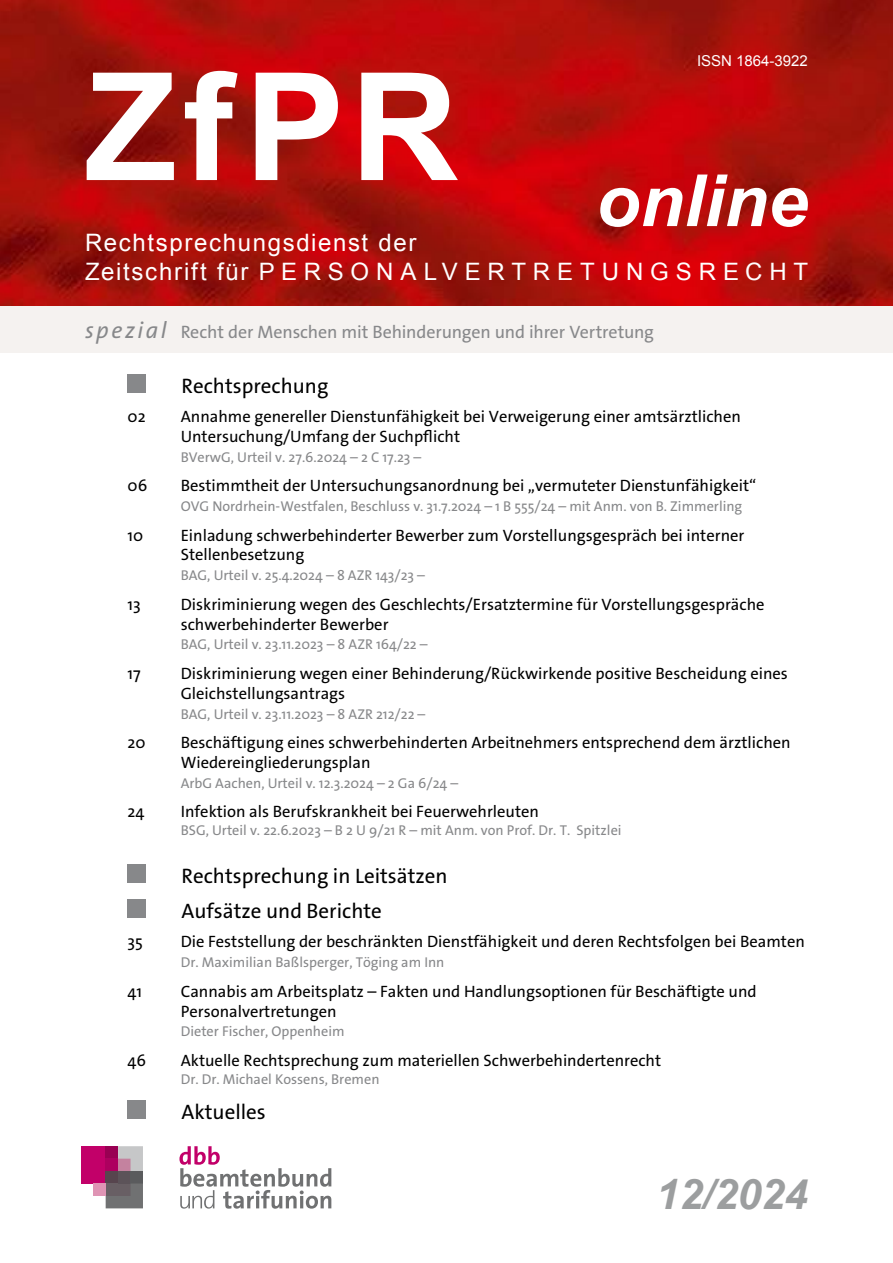
<style>
.page{position:relative;width:893px;height:1263px;background:#fff}
.page>*{position:absolute;margin:0;border:0;box-sizing:border-box;transform-origin:0 0}
.t1{font:700 150px "Arial";color:#fff}
.t2{font:italic 700 72px "Arial";color:#fff}
.t3{font:italic 700 42px "Arial";color:#9c9e9f}
.t4{font:24px/28.8px "Arial";letter-spacing:.075em;color:#fff}
.t5{font:21px/35.2px "The Sans Os F";color:#000}
.t6{font:18px "The Sans Os F";letter-spacing:-.01em;color:#87888a}
.t7{font:16.5px/19.8px "The Sans Os F";color:#000}
.t8{font:15px "Arial";color:#fff}
.t9{font:14.25px "The Sans Os F";color:#87888a}
.s1{font-style:italic;font-size:23.25px}
</style>
<div class="page">
<img style="left:0;top:0;width:893px;height:306px">
<svg style="left:179px;top:1146px;width:152px;height:63px"></svg>
<div style="left:81px;top:1146px;width:25px;height:37px;background:#c20069"></div>
<div style="left:106px;top:1146px;width:12px;height:13px;background:#990053"></div>
<div style="left:106px;top:1159px;width:12px;height:12px;background:#ad005f"></div>
<div style="left:106px;top:1171px;width:12px;height:12px;background:#57454e"></div>
<svg style="left:118px;top:1146px;width:25px;height:25px"></svg>
<div style="left:118px;top:1171px;width:13px;height:12px;background:#5c5359"></div>
<div style="left:131px;top:1171px;width:12px;height:12px;background:#5a5b5d"></div>
<svg style="left:106px;top:1183px;width:37px;height:25px"></svg>
<div style="left:93px;top:1183px;width:13px;height:13px;background:#df94b4"></div>
<div style="left:128px;top:374px;width:18px;height:18px;background:#87888a"></div>
<div style="left:128px;top:864px;width:18px;height:18px;background:#87888a"></div>
<div style="left:128px;top:899px;width:18px;height:19px;background:#87888a"></div>
<div style="left:128px;top:1101px;width:18px;height:18px;background:#87888a"></div>
<div style="left:0;top:306px;width:893px;height:47px;background:#f5f2f0"></div>
<h1 class="t1" style="left:85px;top:29px;width:375px">ZfPR</h1>
<p class="t8" style="left:697px;top:51px;width:112px">ISSN 1864-3922</p>
<h2 class="t2" style="left:596px;top:154px;width:214px">online</h2>
<h3 class="t4" style="left:85px;top:229px;width:725px">Rechtsprechungsdienst der<br>Zeitschrift für PERSONALVERTRETUNGSRECHT</h3>
<p class="t6" style="left:85px;top:320px;width:570px"><span class="s1">spezial</span> Recht der Menschen mit Behinderungen und ihrer Vertretung</p>
<p class="t5" style="left:182px;top:368px;width:148px">Rechtsprechung</p>
<p class="t7" style="left:128px;top:407px;width:20px">02</p>
<p class="t7" style="left:181px;top:407px;width:562px">Annahme genereller Dienstunfähigkeit bei Verweigerung einer amtsärztlichen<br>Untersuchung/Umfang der Suchpflicht</p>
<p class="t9" style="left:181px;top:448px;width:242px">BVerwG, Urteil v. 27.6.2024 – 2 C 17.23 –</p>
<p class="t7" style="left:128px;top:476px;width:21px">06</p>
<p class="t7" style="left:181px;top:476px;width:577px">Bestimmtheit der Untersuchungsanordnung bei „vermuteter Dienstunfähigkeit“</p>
<p class="t9" style="left:181px;top:497px;width:563px">OVG Nordrhein-Westfalen, Beschluss v. 31.7.2024 – 1 B 555/24 – mit Anm. von B. Zimmerling</p>
<p class="t7" style="left:128px;top:525px;width:17px">10</p>
<p class="t7" style="left:181px;top:525px;width:565px">Einladung schwerbehinderter Bewerber zum Vorstellungsgespräch bei interner<br>Stellenbesetzung</p>
<p class="t9" style="left:181px;top:566px;width:246px">BAG, Urteil v. 25.4.2024 – 8 AZR 143/23 –</p>
<p class="t7" style="left:128px;top:594px;width:15px">13</p>
<p class="t7" style="left:181px;top:594px;width:585px">Diskriminierung wegen des Geschlechts/Ersatztermine für Vorstellungsgespräche schwerbehinderter Bewerber</p>
<p class="t9" style="left:181px;top:635px;width:249px">BAG, Urteil v. 23.11.2023 – 8 AZR 164/22 –</p>
<p class="t7" style="left:128px;top:664px;width:15px">17</p>
<p class="t7" style="left:181px;top:664px;width:609px">Diskriminierung wegen einer Behinderung/Rückwirkende positive Bescheidung eines<br>Gleichstellungsantrags</p>
<p class="t9" style="left:181px;top:705px;width:246px">BAG, Urteil v. 23.11.2023 – 8 AZR 212/22 –</p>
<p class="t7" style="left:128px;top:733px;width:20px">20</p>
<p class="t7" style="left:181px;top:733px;width:611px">Beschäftigung eines schwerbehinderten Arbeitnehmers entsprechend dem ärztlichen<br>Wiedereingliederungsplan</p>
<p class="t9" style="left:181px;top:774px;width:279px">ArbG Aachen, Urteil v. 12.3.2024 – 2 Ga 6/24 –</p>
<p class="t7" style="left:128px;top:802px;width:18px">24</p>
<p class="t7" style="left:181px;top:802px;width:360px">Infektion als Berufskrankheit bei Feuerwehrleuten</p>
<p class="t9" style="left:181px;top:820px;width:442px">BSG, Urteil v. 22.6.2023 – B 2 U 9/21 R – mit Anm. von Prof. Dr. T. Spitzlei</p>
<p class="t5" style="left:182px;top:858px;width:268px">Rechtsprechung in Leitsätzen<br>Aufsätze und Berichte</p>
<p class="t7" style="left:128px;top:932px;width:17px">35</p>
<p class="t7" style="left:181px;top:932px;width:626px">Die Feststellung der beschränkten Dienstfähigkeit und deren Rechtsfolgen bei Beamten</p>
<p class="t9" style="left:181px;top:953px;width:265px">Dr. Maximilian Baßlsperger, Töging am Inn</p>
<p class="t7" style="left:128px;top:981px;width:16px">41</p>
<p class="t7" style="left:181px;top:981px;width:577px">Cannabis am Arbeitsplatz – Fakten und Handlungsoptionen für Beschäftigte und<br>Personalvertretungen</p>
<p class="t9" style="left:181px;top:1022px;width:165px">Dieter Fischer, Oppenheim</p>
<p class="t7" style="left:128px;top:1050px;width:20px">46</p>
<p class="t7" style="left:181px;top:1050px;width:482px">Aktuelle Rechtsprechung zum materiellen Schwerbehindertenrecht</p>
<p class="t9" style="left:181px;top:1070px;width:200px">Dr. Dr. Michael Kossens, Bremen</p>
<p class="t5" style="left:182px;top:1094px;width:86px">Aktuelles</p>
<h3 class="t3" style="left:656px;top:1167px;width:153px">12/2024</h3>
</div>
